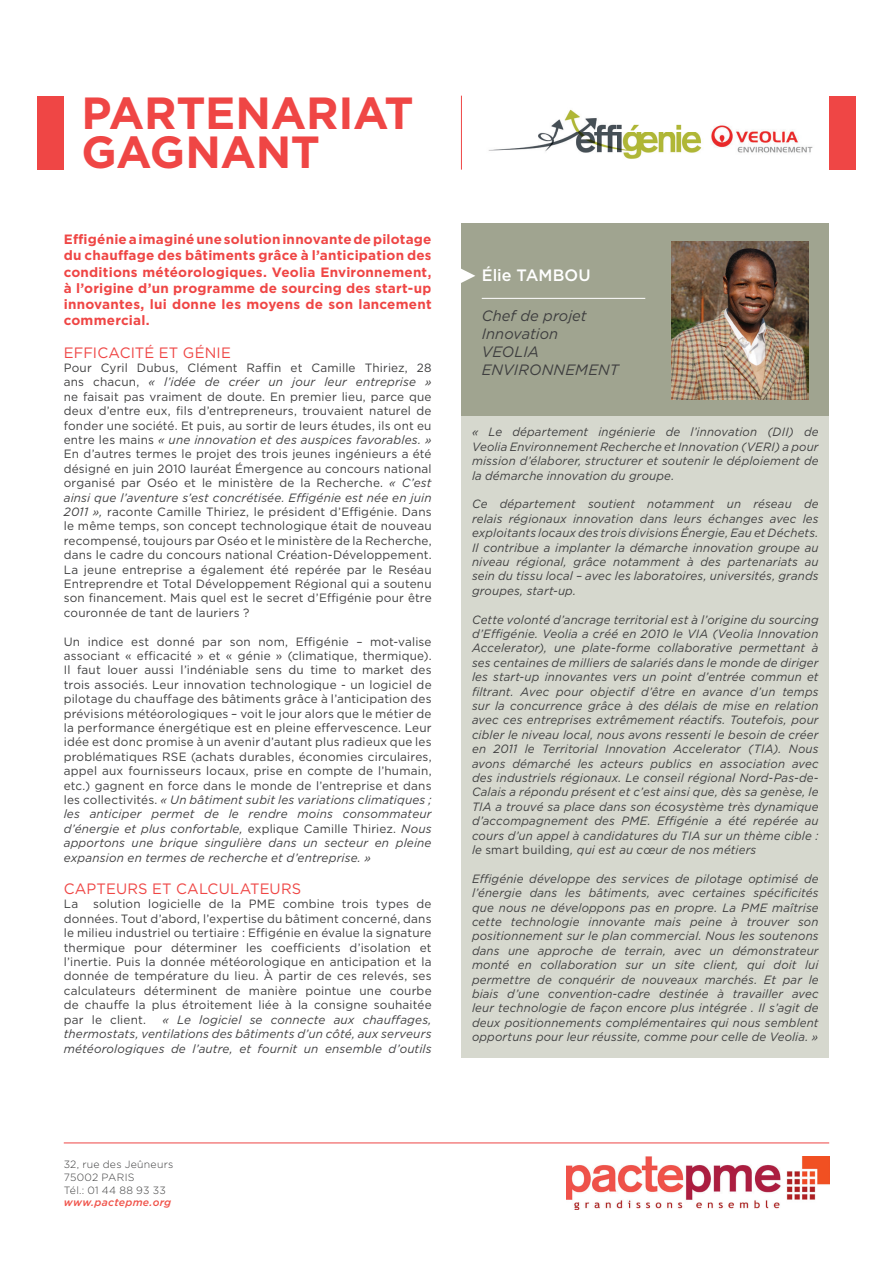
<style>
.page{position:relative;width:893px;height:1263px;background:#fff}
.page>*{position:absolute;margin:0;border:0;box-sizing:border-box;transform-origin:0 0}
.t1{font:700 45px/39px "Gotham";letter-spacing:-.01em;color:#ef4645}
.t2{font:500 16.5px "Gotham";letter-spacing:.005em;color:#fff}
.t3{font:italic 15px/18px "Gotham";letter-spacing:.005em;color:#3e3e3f}
.t4{font:15px "Gotham";letter-spacing:.01em;color:#ef4645}
.t5{font:700 13.5px/16.2px "Gotham";letter-spacing:.015em;color:#ef4645;text-align:justify}
.t6{font:12px/14.4px "Gotham";letter-spacing:.015em;color:#3e3e3f;text-align:justify}
.t7{font:italic 12px/14.4px "Gotham";letter-spacing:.015em;color:#3e3e3f;text-align:justify;scale:.96 1}
.t8{font:italic 12px/14.4px "Gotham";letter-spacing:.015em;color:#3e3e3f;text-align:justify}
.t9{font:300 10.5px/12.6px "Gotham";letter-spacing:.025em;color:#3e3e3f}
.t10{font:italic 500 10.5px "Gotham";letter-spacing:.025em;color:#f05249}
.s1{font-style:italic}
.s2{font-style:normal}
</style>
<div class="page">
<div style="left:461px;top:416px;width:368px;height:642px;background:#d6d8ce"></div>
<img style="left:567px;top:1156px;width:262px;height:54px">
<hr style="left:64px;top:1142px;width:765px;height:1px;background:#ef4645">
<div style="left:461px;top:223px;width:368px;height:193px;background:#a0a490"></div>
<img style="left:671px;top:242px;width:138px;height:157px">
<hr style="left:482px;top:298px;width:163px;height:1px;background:#fff">
<svg style="left:461px;top:268px;width:14px;height:15px"></svg>
<div style="left:37px;top:96px;width:27px;height:74px;background:#ef4645"></div>
<div style="left:829px;top:96px;width:26px;height:74px;background:#ef4645"></div>
<img style="left:711px;top:125px;width:102px;height:28px">
<img style="left:488px;top:109px;width:214px;height:50px">
<hr style="left:461px;top:96px;width:1px;height:74px;background:#ef4645">
<h1 class="t1" style="left:82px;top:93px;width:334px">PARTENARIAT<br>GAGNANT</h1>
<p class="t5" style="left:64px;top:231px;width:369px">Effigénie a imaginé une solution innovante de pilotage du chauffage des bâtiments grâce à l’anticipation des conditions météorologiques. Veolia Environnement, à l’origine d’un programme de sourcing des start-up innovantes, lui donne les moyens de son lancement commercial.</p>
<p class="t4" style="left:64px;top:343px;width:169px">EFFICACITÉ ET GÉNIE</p>
<p class="t6" style="left:64px;top:360px;width:369px">Pour Cyril Dubus, Clément Raffin et Camille Thiriez, 28 ans chacun, <span class="s1">« l’idée de créer un jour leur entreprise » </span>ne faisait pas vraiment de doute. En premier lieu, parce que deux d’entre eux, fils d’entrepreneurs, trouvaient naturel de fonder une société. Et puis, au sortir de leurs études, ils ont eu entre les mains <span class="s1">« une innovation et des auspices favorables. » </span>En d’autres termes le projet des trois jeunes ingénieurs a été désigné en juin 2010 lauréat Émergence au concours national organisé par Oséo et le ministère de la Recherche. <span class="s1">« C’est ainsi que l’aventure s’est concrétisée. Effigénie est née en juin 2011 »,</span> raconte Camille Thiriez, le président d’Effigénie. Dans le même temps, son concept technologique était de nouveau recompensé, toujours par Oséo et le ministère de la Recherche, dans le cadre du concours national Création-Développement.<br>La jeune entreprise a également été repérée par le Reséau Entreprendre et Total Développement Régional qui a soutenu son financement. Mais quel est le secret d’Effigénie pour être couronnée de tant de lauriers ?</p>
<p class="t6" style="left:64px;top:634px;width:369px">Un indice est donné par son nom, Effigénie – mot-valise associant « efficacité » et « génie » (climatique, thermique).<br>Il faut louer aussi l’indéniable sens du time to market des trois associés. Leur innovation technologique - un logiciel de pilotage du chauffage des bâtiments grâce à l’anticipation des prévisions météorologiques – voit le jour alors que le métier de la performance énergétique est en pleine effervescence. Leur idée est donc promise à un avenir d’autant plus radieux que les problématiques RSE (achats durables, économies circulaires, appel aux fournisseurs locaux, prise en compte de l’humain, etc.) gagnent en force dans le monde de l’entreprise et dans les collectivités. <span class="s1">« Un bâtiment subit les variations climatiques ; les anticiper permet de le rendre moins consommateur d’énergie et plus confortable,</span> explique Camille Thiriez. <span class="s1">Nous apportons une brique singulière dans un secteur en pleine expansion en termes de recherche et d’entreprise. »</span></p>
<p class="t4" style="left:64px;top:879px;width:239px">CAPTEURS ET CALCULATEURS</p>
<p class="t6" style="left:64px;top:897px;width:16px">La</p>
<p class="t6" style="left:64px;top:897px;width:369px;text-indent:29px">solution logicielle de la PME combine trois types de données. Tout d’abord, l’expertise du bâtiment concerné, dans le milieu industriel ou tertiaire : Effigénie en évalue la signature thermique pour déterminer les coefficients d’isolation et l’inertie. Puis la donnée météorologique en anticipation et la donnée de température du lieu. À partir de ces relevés, ses calculateurs déterminent de manière pointue une courbe de chauffe la plus étroitement liée à la consigne souhaitée par le client.</p>
<p class="t8" style="left:64px;top:1012px;width:369px;text-indent:99px">« Le logiciel se connecte aux chauffages, thermostats, ventilations des bâtiments d’un côté, aux serveurs météorologiques de l’autre, et fournit un ensemble d’outils</p>
<h2 class="t2" style="left:482px;top:265px;width:110px">Élie TAMBOU</h2>
<p class="t3" style="left:482px;top:306px;width:139px">Chef de projet<br>Innovation<br>VEOLIA<br>ENVIRONNEMENT</p>
<p class="t7" style="left:472px;top:425px;width:362px">« Le département ingénierie de l’innovation (DII) de Veolia Environnement Recherche et Innovation (VERI) a pour mission d’élaborer, structurer et soutenir le déploiement de la démarche innovation du groupe.</p>
<p class="t7" style="left:472px;top:497px;width:362px">Ce département soutient notamment un réseau de relais régionaux innovation dans leurs échanges avec les exploitants locaux des trois divisions Énergie, Eau et Déchets.<br>Il contribue a implanter la démarche innovation groupe au niveau régional, grâce notamment à des partenariats au sein du tissu local – avec les laboratoires, universités, grands groupes, start-up.</p>
<p class="t7" style="left:472px;top:612px;width:363px">Cette volonté d’ancrage territorial est à l’origine du sourcing d’Effigénie. Veolia a créé en 2010 le VIA (Veolia Innovation Accelerator), une plate-forme collaborative permettant à ses centaines de milliers de salariés dans le monde de diriger les start-up innovantes vers un point d’entrée commun et filtrant. Avec pour objectif d’être en avance d’un temps sur la concurrence grâce à des délais de mise en relation avec ces entreprises extrêmement réactifs. Toutefois, pour cibler le niveau local, nous avons ressenti le besoin de créer en 2011 le Territorial Innovation Accelerator (TIA). Nous avons démarché les acteurs publics en association avec des industriels régionaux. Le conseil régional Nord-Pas-de-Calais a répondu présent et c’est ainsi que, dès sa genèse, le TIA a trouvé sa place dans son écosystème très dynamique d’accompagnement des PME. Effigénie a été repérée au cours d’un appel à candidatures du TIA sur un thème cible : le <span class="s2">smart building</span>, qui est au cœur de nos métiers</p>
<p class="t7" style="left:472px;top:871px;width:363px">Effigénie développe des services de pilotage optimisé de l’énergie dans les bâtiments, avec certaines spécificités que nous ne développons pas en propre. La PME maîtrise cette technologie innovante mais peine à trouver son positionnement sur le plan commercial. Nous les soutenons dans une approche de terrain, avec un démonstrateur monté en collaboration sur un site client, qui doit lui permettre de conquérir de nouveaux marchés. Et par le biais d’une convention-cadre destinée à travailler avec leur technologie de façon encore plus intégrée . Il s’agit de deux positionnements complémentaires qui nous semblent opportuns pour leur réussite, comme pour celle de Veolia. »</p>
<p class="t9" style="left:64px;top:1158px;width:111px">32, rue des Jeûneurs<br>75002 PARIS<br>Tél.: 01 44 88 93 33</p>
<p class="t10" style="left:64px;top:1196px;width:109px">www.pactepme.org</p>
</div>
